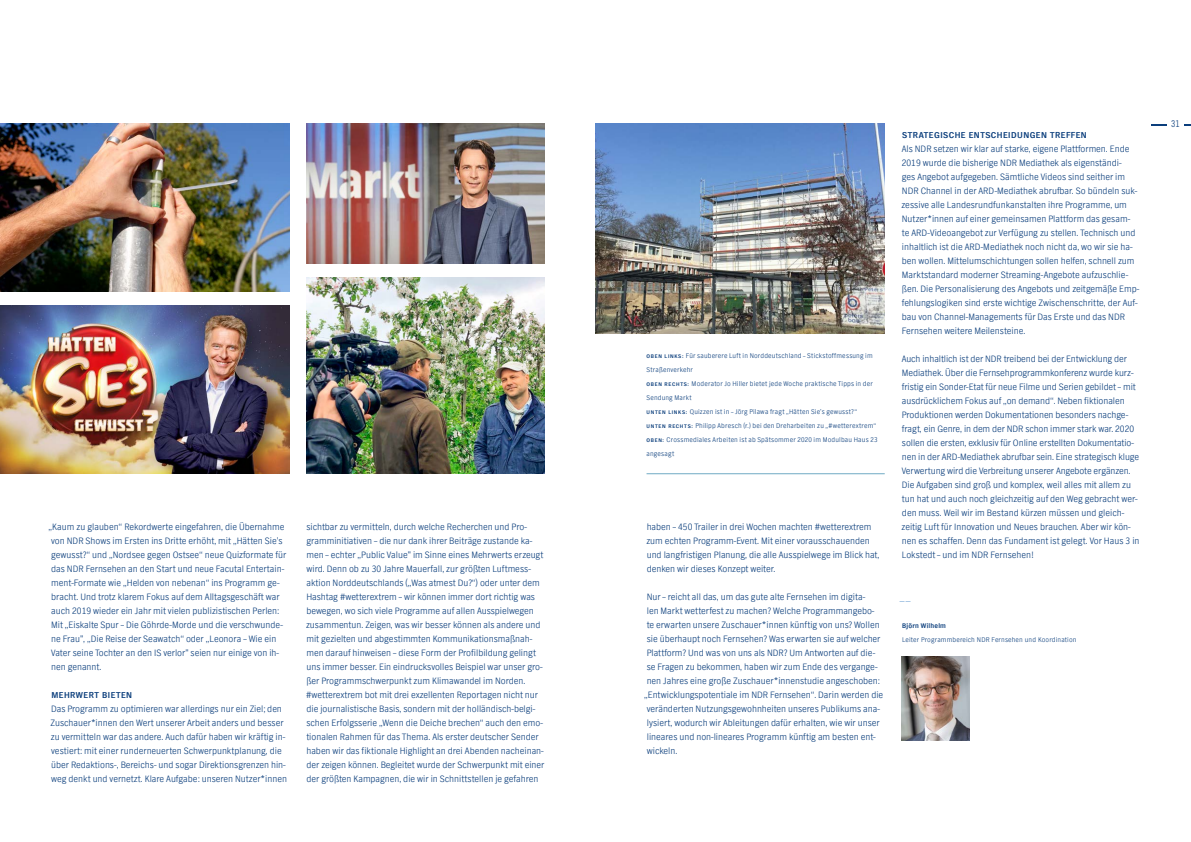
<style>
.page{position:relative;width:1191px;height:842px;background:#fff}
.page>*{position:absolute;margin:0;border:0;box-sizing:border-box;transform-origin:0 0}
.t1{font:300 10px "NDR Sans Cond";color:#0b3e7c}
.t2{font:300 9.5px/14px "NDR Sans";color:#0b3e7c}
.t3{font:300 9.5px "NDR Sans";color:#5f97ce}
.t4{font:700 9px "NDR Sans";letter-spacing:.05em;color:#0b3e7c}
.t5{font:300 7px/14px "NDR Sans";letter-spacing:.025em;color:#0b3e7c}
.t6{font:700 7px "NDR Sans";letter-spacing:.025em;color:#0b3e7c}
.s1{font-weight:700;font-size:5.5px}
</style>
<div class="page">
<svg style="left:1151px;top:124px;width:16px;height:2px"></svg>
<svg style="left:1184px;top:124px;width:7px;height:2px"></svg>
<hr style="left:646px;top:473px;width:238px;height:1px;background:#6faac4">
<img style="left:595px;top:124px;width:289px;height:210px">
<img style="left:901px;top:656px;width:68px;height:84px">
<img style="left:0;top:124px;width:289px;height:168px">
<img style="left:0;top:306px;width:289px;height:168px">
<img style="left:306px;top:124px;width:238px;height:140px">
<img style="left:306px;top:278px;width:238px;height:196px">
<p class="t2" style="left:49px;top:519px;width:239px">„Kaum zu glauben“ Rekordwerte eingefahren, die Übernahme von NDR Shows im Ersten ins Dritte erhöht, mit „Hätten Sie’s gewusst?“ und „Nordsee gegen Ostsee“ neue Quizformate für das NDR Fernsehen an den Start und neue Facutal Entertain&shy;ment-Formate wie „Helden von nebenan“ ins Programm ge&shy;bracht. Und trotz klarem Fokus auf dem Alltagsgeschäft war auch 2019 wieder ein Jahr mit vielen publizistischen Perlen:<br>Mit „Eiskalte Spur – Die Göhrde-Morde und die verschwunde&shy;ne Frau", „Die Reise der Seawatch“ oder „Leonora – Wie ein Vater seine Tochter an den IS verlor" seien nur einige von ih&shy;nen genannt.</p>
<p class="t4" style="left:51px;top:689px;width:82px">MEHRWERT BIETEN</p>
<p class="t2" style="left:50px;top:701px;width:238px">Das Programm zu optimieren war allerdings nur ein Ziel; den Zuschauer*innen den Wert unserer Arbeit anders und besser zu vermitteln war das andere. Auch dafür haben wir kräftig in&shy;vestiert: mit einer runderneuerten Schwerpunktplanung, die über Redaktions-, Bereichs- und sogar Direktionsgrenzen hin&shy;weg denkt und vernetzt. Klare Aufgabe: unseren Nutzer*innen</p>
<p class="t5" style="left:646px;top:348px;width:232px"><span class="s1">OBEN LINKS:</span> Für sauberere Luft in Norddeutschland – Stickstoffmessung im Straßenverkehr<br><span class="s1">OBEN RECHTS:</span> Moderator Jo Hiller bietet jede Woche praktische Tipps in der Sendung Markt<br><span class="s1">UNTEN LINKS:</span> Quizzen ist in – Jörg Pilawa fragt „Hätten Sie’s gewusst?“ <span class="s1">UNTEN RECHTS:</span> Philipp Abresch (r.) bei den Dreharbeiten zu „#wetterextrem“ <span class="s1">OBEN:</span> Crossmediales Arbeiten ist ab Spätsommer 2020 im Modulbau Haus 23 angesagt</p>
<p class="t2" style="left:306px;top:519px;width:240px">sichtbar zu vermitteln, durch welche Recherchen und Pro&shy;gramminitiativen – die nur dank ihrer Beiträge zustande ka&shy;men – echter „Public Value" im Sinne eines Mehrwerts erzeugt wird. Denn ob zu 30 Jahre Mauerfall, zur größten Luftmess&shy;aktion Norddeutschlands („Was atmest Du?“) oder unter dem Hashtag #wetterextrem – wir können immer dort richtig was bewegen, wo sich viele Programme auf allen Ausspielwegen zusammentun. Zeigen, was wir besser können als andere und mit gezielten und abgestimmten Kommunikationsmaßnah&shy;men darauf hinweisen – diese Form der Profilbildung gelingt uns immer besser. Ein eindrucksvolles Beispiel war unser gro&shy;ßer Programmschwerpunkt zum Klimawandel im Norden. #wetterextrem bot mit drei exzellenten Reportagen nicht nur die journalistische Basis, sondern mit der holländisch-belgi&shy;schen Erfolgsserie „Wenn die Deiche brechen“ auch den emo&shy;tionalen Rahmen für das Thema. Als erster deutscher Sender haben wir das fiktionale Highlight an drei Abenden nacheinan&shy;der zeigen können. Begleitet wurde der Schwerpunkt mit einer der größten Kampagnen, die wir in Schnittstellen je gefahren</p>
<p class="t2" style="left:646px;top:519px;width:235px">haben – 450 Trailer in drei Wochen machten #wetterextrem zum echten Programm-Event. Mit einer vorausschauenden und langfristigen Planung, die alle Ausspielwege im Blick hat, denken wir dieses Konzept weiter.</p>
<p class="t2" style="left:644px;top:590px;width:241px">Nur – reicht all das, um das gute alte Fernsehen im digita-<br>len Markt wetterfest zu machen? Welche Programmangebo-<br>te erwarten unsere Zuschauer*innen künftig von uns? Wollen sie überhaupt noch Fernsehen? Was erwarten sie auf welcher Plattform? Und was von uns als NDR? Um Antworten auf die&shy;se Fragen zu bekommen, haben wir zum Ende des vergange&shy;nen Jahres eine große Zuschauer*innenstudie angeschoben: „Entwicklungspotentiale im NDR Fernsehen“. Darin werden die veränderten Nutzungsgewohnheiten unseres Publikums ana&shy;lysiert, wodurch wir Ableitungen dafür erhalten, wie wir unser lineares und non-lineares Programm künftig am besten ent&shy;wickeln.</p>
<p class="t4" style="left:902px;top:129px;width:186px">STRATEGISCHE ENTSCHEIDUNGEN TREFFEN</p>
<p class="t2" style="left:901px;top:141px;width:239px">Als NDR setzen wir klar auf starke, eigene Plattformen. Ende 2019 wurde die bisherige NDR Mediathek als eigenständi-<br>ges Angebot aufgegeben. Sämtliche Videos sind seither im NDR Channel in der ARD-Mediathek abrufbar. So bündeln suk&shy;zessive alle Landesrundfunkanstalten ihre Programme, um Nutzer*innen auf einer gemeinsamen Plattform das gesam&shy;te ARD-Videoangebot zur Verfügung zu stellen. Technisch und inhaltlich ist die ARD-Mediathek noch nicht da, wo wir sie ha&shy;ben wollen. Mittelumschichtungen sollen helfen, schnell zum Marktstandard moderner Streaming-Angebote aufzuschlie&shy;ßen. Die Personalisierung des Angebots und zeitgemäße Emp&shy;fehlungslogiken sind erste wichtige Zwischenschritte, der Auf&shy;bau von Channel-Managements für Das Erste und das NDR Fernsehen weitere Meilensteine.</p>
<p class="t2" style="left:901px;top:351px;width:239px">Auch inhaltlich ist der NDR treibend bei der Entwicklung der Mediathek. Über die Fernsehprogrammkonferenz wurde kurz&shy;fristig ein Sonder-Etat für neue Filme und Serien gebildet – mit ausdrücklichem Fokus auf „on demand“. Neben fiktionalen Produktionen werden Dokumentationen besonders nachge&shy;fragt, ein Genre, in dem der NDR schon immer stark war. 2020 sollen die ersten, exklusiv für Online erstellten Dokumentatio&shy;nen in der ARD-Mediathek abrufbar sein. Eine strategisch kluge Verwertung wird die Verbreitung unserer Angebote ergänzen.<br>Die Aufgaben sind groß und komplex, weil alles mit allem zu tun hat und auch noch gleichzeitig auf den Weg gebracht wer&shy;den muss. Weil wir im Bestand kürzen müssen und gleich&shy;zeitig Luft für Innovation und Neues brauchen. Aber wir kön&shy;nen es schaffen. Denn das Fundament ist gelegt. Vor Haus 3 in Lokstedt – und im NDR Fernsehen!</p>
<p class="t3" style="left:899px;top:591px;width:12px">__</p>
<p class="t6" style="left:902px;top:621px;width:45px">Björn Wilhelm</p>
<p class="t5" style="left:902px;top:632px;width:176px">Leiter Programmbereich NDR Fernsehen und Koordination</p>
<p class="t1" style="left:1171px;top:118px;width:10px">31</p>
</div>
